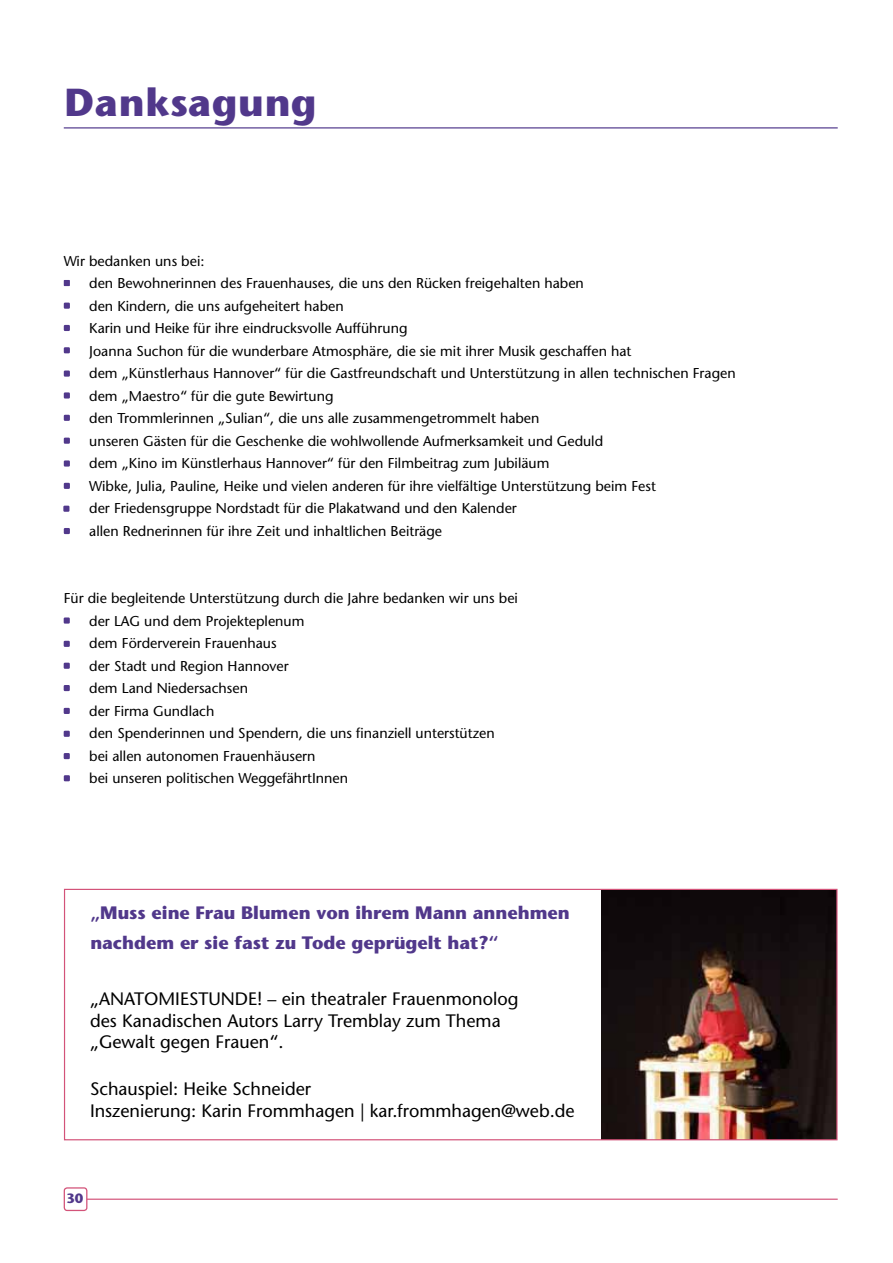
<style>
.page{position:relative;width:893px;height:1263px;background:#fff}
.page>*{position:absolute;margin:0;border:0;box-sizing:border-box;transform-origin:0 0}
.t1{font:700 39px "Stone Sans ITC";color:#51388b}
.t2{font:18px/21.6px "Stone Sans";color:#000}
.t3{font:700 18px/30px "Stone Sans";color:#51388b}
.t4{font:14.25px/22.5px "Stone Sans";color:#000}
.t5{font:700 13.5px "Stone Sans";color:#51388b}
</style>
<div class="page">
<hr style="left:87px;top:1198px;width:751px;height:2px;background:#d35379">
<div style="left:64px;top:1187px;width:23px;height:24px;border:1px solid #d35379;border-radius:3px"></div>
<img style="left:602px;top:891px;width:233px;height:247px">
<hr style="left:64px;top:127px;width:774px;height:1px;background:#51388b">
<div style="left:64px;top:889px;width:773px;height:251px;border:1px solid #d35379"></div>
<svg style="left:64px;top:392px;width:6px;height:6px"></svg>
<div style="left:64px;top:370px;width:6px;height:7px;background:#51388b"></div>
<svg style="left:64px;top:325px;width:6px;height:6px"></svg>
<svg style="left:64px;top:303px;width:6px;height:6px"></svg>
<svg style="left:64px;top:280px;width:6px;height:6px"></svg>
<svg style="left:64px;top:483px;width:6px;height:6px"></svg>
<svg style="left:64px;top:347px;width:6px;height:6px"></svg>
<svg style="left:64px;top:415px;width:6px;height:6px"></svg>
<svg style="left:64px;top:438px;width:6px;height:6px"></svg>
<div style="left:64px;top:460px;width:6px;height:7px;background:#51388b"></div>
<svg style="left:63px;top:506px;width:6px;height:6px"></svg>
<svg style="left:64px;top:528px;width:6px;height:6px"></svg>
<svg style="left:64px;top:663px;width:6px;height:6px"></svg>
<svg style="left:64px;top:641px;width:6px;height:6px"></svg>
<svg style="left:64px;top:753px;width:6px;height:6px"></svg>
<div style="left:64px;top:617px;width:6px;height:7px;background:#51388b"></div>
<svg style="left:64px;top:685px;width:6px;height:6px"></svg>
<svg style="left:64px;top:708px;width:6px;height:6px"></svg>
<svg style="left:64px;top:731px;width:6px;height:6px"></svg>
<svg style="left:64px;top:775px;width:6px;height:6px"></svg>
<h1 class="t1" style="left:64px;top:77px;width:255px">Danksagung</h1>
<p class="t4" style="left:89px;top:250px;width:648px;text-indent:-25px">Wir bedanken uns bei:<br>den Bewohnerinnen des Frauenhauses, die uns den Rücken freigehalten haben<br>den Kindern, die uns aufgeheitert haben<br>Karin und Heike für ihre eindrucksvolle Aufführung<br>Joanna Suchon für die wunderbare Atmosphäre, die sie mit ihrer Musik geschaffen hat<br>dem „Künstlerhaus Hannover“ für die Gastfreundschaft und Unterstützung in allen technischen Fragen dem „Maestro“ für die gute Bewirtung<br>den Trommlerinnen „Sulian“, die uns alle zusammengetrommelt haben<br>unseren Gästen für die Geschenke die wohlwollende Aufmerksamkeit und Geduld<br>dem „Kino im Künstlerhaus Hannover“ für den Filmbeitrag zum Jubiläum<br>Wibke, Julia, Pauline, Heike und vielen anderen für ihre vielfältige Unterstützung beim Fest<br>der Friedensgruppe Nordstadt für die Plakatwand und den Kalender<br>allen Rednerinnen für ihre Zeit und inhaltlichen Beiträge</p>
<p class="t4" style="left:89px;top:587px;width:430px;text-indent:-25px">Für die begleitende Unterstützung durch die Jahre bedanken wir uns bei der LAG und dem Projekteplenum<br>dem Förderverein Frauenhaus<br>der Stadt und Region Hannover<br>dem Land Niedersachsen<br>der Firma Gundlach<br>den Spenderinnen und Spendern, die uns finanziell unterstützen<br>bei allen autonomen Frauenhäusern<br>bei unseren politischen WeggefährtInnen</p>
<p class="t3" style="left:90px;top:898px;width:481px">„Muss eine Frau Blumen von ihrem Mann annehmen nachdem er sie fast zu Tode geprügelt hat?“</p>
<p class="t2" style="left:90px;top:988px;width:430px">„ANATOMIESTUNDE! – ein theatraler Frauenmonolog des Kanadischen Autors Larry Tremblay zum Thema „Gewalt gegen Frauen“.</p>
<p class="t2" style="left:90px;top:1078px;width:486px">Schauspiel: Heike Schneider<br>Inszenierung: Karin Frommhagen | kar.frommhagen@web.de</p>
<p class="t5" style="left:66px;top:1190px;width:19px">30</p>
</div>
